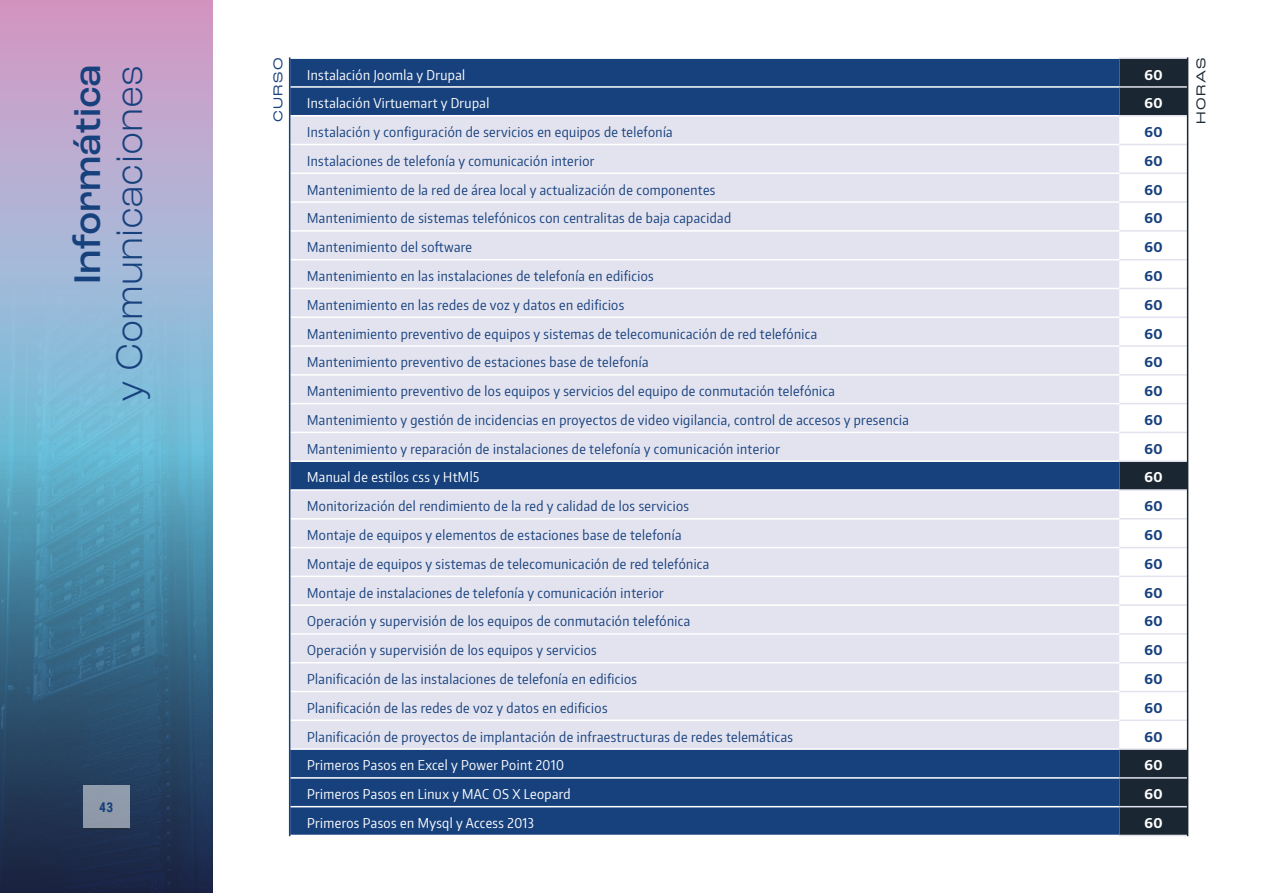
<style>
.page{position:relative;width:1263px;height:893px;background:#fff}
.page>*{position:absolute;margin:0;border:0;box-sizing:border-box;transform-origin:0 0}
.t1{font:300 39px "Roc Grotesk";color:#17417d}
.t2{font:500 39px "Roc Grotesk";color:#17417d}
.t3{font:13.5px "Encode Sans Condensed";letter-spacing:.03em;color:#17417d}
.t4{font:13.5px "Encode Sans Condensed";letter-spacing:.03em;color:#fff}
.t5{font:700 13.5px "Encode Sans Narrow";letter-spacing:.03em;color:#17417d}
.t6{font:700 13.5px "Encode Sans Narrow";letter-spacing:.03em;color:#fff}
.t7{font:expanded 13.5px "Roc Grotesk";letter-spacing:.1em;color:#17417d}
.t8{font:expanded 13.5px "Roc Grotesk";letter-spacing:.1em;color:#1a2732}
.t9{font:700 13.5px "Roboto Condensed";color:#17417d}
</style>
<div class="page">
<svg style="left:0;top:0;width:213px;height:268px;background:#bda8ce"></svg>
<img style="left:0;top:268px;width:213px;height:625px">
<div style="left:290px;top:59px;width:829px;height:776px;background:#17417d"></div>
<div style="left:1119px;top:59px;width:68px;height:776px;background:#1a2732"></div>
<div style="left:290px;top:116px;width:829px;height:632px;background:#e3e3ef"></div>
<svg style="left:1119px;top:116px;width:68px;height:632px"></svg>
<hr style="left:290px;top:86px;width:829px;height:2px;background:#fff">
<hr style="left:290px;top:115px;width:829px;height:1px;background:#fff">
<hr style="left:290px;top:144px;width:829px;height:1px;background:#fff">
<hr style="left:290px;top:173px;width:829px;height:1px;background:#fff">
<hr style="left:290px;top:201px;width:829px;height:2px;background:#fff">
<hr style="left:290px;top:230px;width:829px;height:2px;background:#fff">
<hr style="left:290px;top:259px;width:829px;height:1px;background:#fff">
<hr style="left:290px;top:288px;width:829px;height:1px;background:#fff">
<hr style="left:290px;top:316px;width:829px;height:2px;background:#fff">
<hr style="left:290px;top:345px;width:829px;height:2px;background:#fff">
<hr style="left:290px;top:374px;width:829px;height:2px;background:#fff">
<hr style="left:290px;top:403px;width:829px;height:1px;background:#fff">
<hr style="left:290px;top:432px;width:829px;height:1px;background:#fff">
<hr style="left:290px;top:460px;width:829px;height:2px;background:#fff">
<hr style="left:290px;top:489px;width:829px;height:2px;background:#fff">
<hr style="left:290px;top:518px;width:829px;height:1px;background:#fff">
<hr style="left:290px;top:547px;width:829px;height:1px;background:#fff">
<hr style="left:290px;top:576px;width:829px;height:1px;background:#fff">
<hr style="left:290px;top:604px;width:829px;height:2px;background:#fff">
<hr style="left:290px;top:633px;width:829px;height:2px;background:#fff">
<hr style="left:290px;top:662px;width:829px;height:1px;background:#fff">
<hr style="left:290px;top:691px;width:829px;height:1px;background:#fff">
<hr style="left:290px;top:720px;width:829px;height:1px;background:#fff">
<hr style="left:290px;top:748px;width:829px;height:2px;background:#fff">
<hr style="left:290px;top:777px;width:829px;height:2px;background:#fff">
<hr style="left:290px;top:806px;width:829px;height:1px;background:#fff">
<hr style="left:1119px;top:57px;width:68px;height:2px;background:#e3e3ef">
<hr style="left:1119px;top:86px;width:68px;height:2px;background:#e3e3ef">
<hr style="left:1119px;top:115px;width:68px;height:1px;background:#e3e3ef">
<hr style="left:1119px;top:144px;width:68px;height:1px;background:#e3e3ef">
<hr style="left:1119px;top:173px;width:68px;height:1px;background:#e3e3ef">
<hr style="left:1119px;top:201px;width:68px;height:2px;background:#e3e3ef">
<hr style="left:1119px;top:230px;width:68px;height:2px;background:#e3e3ef">
<hr style="left:1119px;top:259px;width:68px;height:1px;background:#e3e3ef">
<hr style="left:1119px;top:288px;width:68px;height:1px;background:#e3e3ef">
<hr style="left:1119px;top:316px;width:68px;height:2px;background:#e3e3ef">
<hr style="left:1119px;top:345px;width:68px;height:2px;background:#e3e3ef">
<hr style="left:1119px;top:374px;width:68px;height:2px;background:#e3e3ef">
<hr style="left:1119px;top:403px;width:68px;height:1px;background:#e3e3ef">
<hr style="left:1119px;top:432px;width:68px;height:1px;background:#e3e3ef">
<hr style="left:1119px;top:460px;width:68px;height:2px;background:#e3e3ef">
<hr style="left:1119px;top:489px;width:68px;height:2px;background:#e3e3ef">
<hr style="left:1119px;top:518px;width:68px;height:1px;background:#e3e3ef">
<hr style="left:1119px;top:547px;width:68px;height:1px;background:#e3e3ef">
<hr style="left:1119px;top:576px;width:68px;height:1px;background:#e3e3ef">
<hr style="left:1119px;top:604px;width:68px;height:2px;background:#e3e3ef">
<hr style="left:1119px;top:633px;width:68px;height:2px;background:#e3e3ef">
<hr style="left:1119px;top:662px;width:68px;height:1px;background:#e3e3ef">
<hr style="left:1119px;top:691px;width:68px;height:1px;background:#e3e3ef">
<hr style="left:1119px;top:720px;width:68px;height:1px;background:#e3e3ef">
<hr style="left:1119px;top:748px;width:68px;height:2px;background:#e3e3ef">
<hr style="left:1119px;top:777px;width:68px;height:2px;background:#e3e3ef">
<hr style="left:1119px;top:806px;width:68px;height:1px;background:#e3e3ef">
<hr style="left:1119px;top:835px;width:68px;height:1px;background:#e3e3ef">
<hr style="left:289px;top:57px;width:1px;height:779px;background:#17417d">
<hr style="left:1187px;top:57px;width:1px;height:779px;background:#1a2732">
<div style="left:83px;top:785px;width:47px;height:44px;background:#8f9aaa"></div>
<hr style="left:83px;top:828px;width:47px;height:1px;background:#1a2732">
<h1 class="t2" style="left:63px;top:284px;width:220px;rotate:-90deg">Informática</h1>
<h1 class="t1" style="left:106px;top:402px;width:338px;rotate:-90deg">y Comunicaciones</h1>
<p class="t7" style="left:270px;top:122px;width:66px;rotate:-90deg">CURSO</p>
<p class="t8" style="left:1193px;top:124px;width:68px;rotate:-90deg">HORAS</p>
<p class="t4" style="left:307px;top:66px;width:159px">Instalación Joomla y Drupal</p>
<p class="t6" style="left:1144px;top:66px;width:20px">60</p>
<p class="t4" style="left:307px;top:94px;width:184px">Instalación Virtuemart y Drupal</p>
<p class="t6" style="left:1144px;top:94px;width:20px">60</p>
<p class="t3" style="left:307px;top:123px;width:367px">Instalación y configuración de servicios en equipos de telefonía</p>
<p class="t5" style="left:1144px;top:123px;width:20px">60</p>
<p class="t3" style="left:307px;top:152px;width:289px">Instalaciones de telefonía y comunicación interior</p>
<p class="t5" style="left:1144px;top:152px;width:20px">60</p>
<p class="t3" style="left:307px;top:181px;width:410px">Mantenimiento de la red de área local y actualización de componentes</p>
<p class="t5" style="left:1144px;top:181px;width:20px">60</p>
<p class="t3" style="left:307px;top:210px;width:425px">Mantenimiento de sistemas telefónicos con centralitas de baja capacidad</p>
<p class="t5" style="left:1144px;top:210px;width:20px">60</p>
<p class="t3" style="left:307px;top:238px;width:166px">Mantenimiento del software</p>
<p class="t5" style="left:1144px;top:238px;width:20px">60</p>
<p class="t3" style="left:307px;top:267px;width:348px">Mantenimiento en las instalaciones de telefonía en edificios</p>
<p class="t5" style="left:1144px;top:267px;width:20px">60</p>
<p class="t3" style="left:307px;top:296px;width:318px">Mantenimiento en las redes de voz y datos en edificios</p>
<p class="t5" style="left:1144px;top:296px;width:20px">60</p>
<p class="t3" style="left:307px;top:325px;width:511px">Mantenimiento preventivo de equipos y sistemas de telecomunicación de red telefónica</p>
<p class="t5" style="left:1144px;top:325px;width:20px">60</p>
<p class="t3" style="left:307px;top:353px;width:343px">Mantenimiento preventivo de estaciones base de telefonía</p>
<p class="t5" style="left:1144px;top:353px;width:20px">60</p>
<p class="t3" style="left:307px;top:382px;width:529px">Mantenimiento preventivo de los equipos y servicios del equipo de conmutación telefónica</p>
<p class="t5" style="left:1144px;top:382px;width:20px">60</p>
<p class="t3" style="left:307px;top:411px;width:603px">Mantenimiento y gestión de incidencias en proyectos de video vigilancia, control de accesos y presencia</p>
<p class="t5" style="left:1144px;top:411px;width:20px">60</p>
<p class="t3" style="left:307px;top:440px;width:474px">Mantenimiento y reparación de instalaciones de telefonía y comunicación interior</p>
<p class="t5" style="left:1144px;top:440px;width:20px">60</p>
<p class="t4" style="left:307px;top:469px;width:173px">Manual de estilos css y HtMl5</p>
<p class="t6" style="left:1144px;top:469px;width:20px">60</p>
<p class="t3" style="left:307px;top:497px;width:383px">Monitorización del rendimiento de la red y calidad de los servicios</p>
<p class="t5" style="left:1144px;top:497px;width:20px">60</p>
<p class="t3" style="left:307px;top:526px;width:376px">Montaje de equipos y elementos de estaciones base de telefonía</p>
<p class="t5" style="left:1144px;top:526px;width:20px">60</p>
<p class="t3" style="left:307px;top:555px;width:404px">Montaje de equipos y sistemas de telecomunicación de red telefónica</p>
<p class="t5" style="left:1144px;top:555px;width:20px">60</p>
<p class="t3" style="left:307px;top:584px;width:358px">Montaje de instalaciones de telefonía y comunicación interior</p>
<p class="t5" style="left:1144px;top:584px;width:20px">60</p>
<p class="t3" style="left:307px;top:612px;width:384px">Operación y supervisión de los equipos de conmutación telefónica</p>
<p class="t5" style="left:1144px;top:612px;width:20px">60</p>
<p class="t3" style="left:307px;top:641px;width:291px">Operación y supervisión de los equipos y servicios</p>
<p class="t5" style="left:1144px;top:641px;width:20px">60</p>
<p class="t3" style="left:307px;top:670px;width:331px">Planificación de las instalaciones de telefonía en edificios</p>
<p class="t5" style="left:1144px;top:670px;width:20px">60</p>
<p class="t3" style="left:307px;top:699px;width:302px">Planificación de las redes de voz y datos en edificios</p>
<p class="t5" style="left:1144px;top:699px;width:20px">60</p>
<p class="t3" style="left:307px;top:728px;width:487px">Planificación de proyectos de implantación de infraestructuras de redes telemáticas</p>
<p class="t5" style="left:1144px;top:728px;width:20px">60</p>
<p class="t4" style="left:307px;top:756px;width:258px">Primeros Pasos en Excel y Power Point 2010</p>
<p class="t6" style="left:1144px;top:756px;width:20px">60</p>
<p class="t4" style="left:307px;top:785px;width:265px">Primeros Pasos en Linux y MAC OS X Leopard</p>
<p class="t6" style="left:1144px;top:785px;width:20px">60</p>
<p class="t4" style="left:307px;top:814px;width:228px">Primeros Pasos en Mysql y Access 2013</p>
<p class="t6" style="left:1144px;top:814px;width:20px">60</p>
<p class="t9" style="left:99px;top:798px;width:16px">43</p>
</div>
